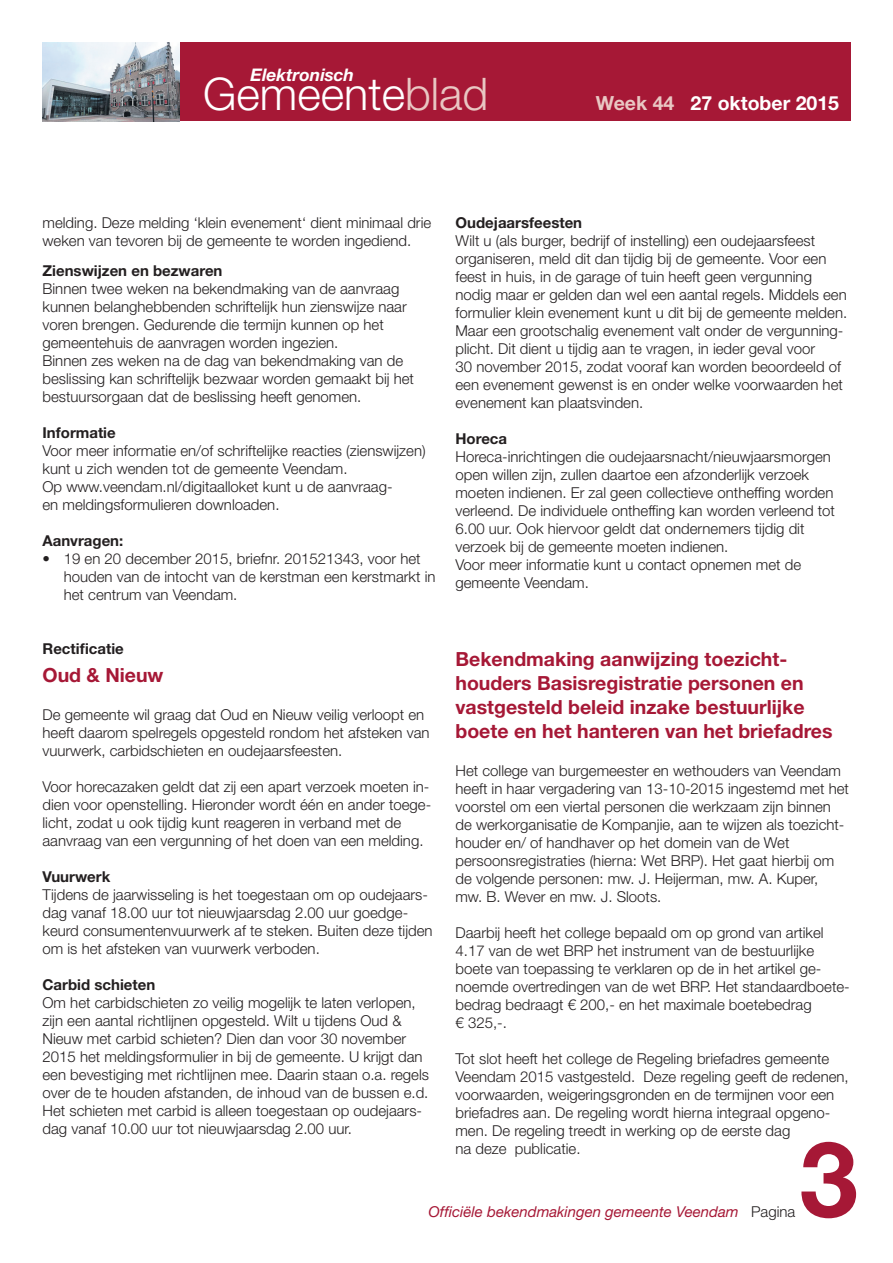
<style>
.page{position:relative;width:893px;height:1263px;background:#fff}
.page>*{position:absolute;margin:0;border:0;box-sizing:border-box;transform-origin:0 0}
.t1{font:700 105px "Helvetica Neue LT Std";color:#a61836}
.t2{font:300 45px "Helvetica Neue LT Std";color:#fff}
.t3{font:700 19.5px/24px "Helvetica Neue LT Std";color:#a61836}
.t4{font:700 19.5px "Helvetica Neue LT Std";color:#fff}
.t5{font:italic 700 17.4px "Helvetica Neue LT Std";color:#fff}
.t6{font:300 15px/18px "Helvetica Neue LT Std";color:#231f20}
.t7{font:700 15px "Helvetica Neue LT Std";color:#231f20}
.t8{font:italic 15px "Helvetica Neue LT Std";color:#a61836}
.s1{color:#e9c7c3}
.s2{font-weight:300;font-style:normal;color:#231f20}
</style>
<div class="page">
<div style="left:43px;top:43px;width:807px;height:78px;background:#a61836"></div>
<img style="left:43px;top:43px;width:137px;height:78px">
<p class="t5" style="left:250px;top:68px;width:105px">Elektronisch</p>
<h2 class="t2" style="left:203px;top:78px;width:287px">Gemeente<span class="s1">blad</span></h2>
<h3 class="t4" style="left:596px;top:97px;width:245px"><span class="s1">Week 44</span> 27 oktober 2015</h3>
<p class="t6" style="left:43px;top:215px;width:390px">melding. Deze melding ‘klein evenement‘ dient minimaal drie weken van tevoren bij de gemeente te worden ingediend.</p>
<p class="t7" style="left:43px;top:265px;width:181px">Zienswijzen en bezwaren</p>
<p class="t6" style="left:43px;top:281px;width:373px">Binnen twee weken na bekendmaking van de aanvraag kunnen belanghebbenden schriftelijk hun zienswijze naar voren brengen. Gedurende die termijn kunnen op het gemeentehuis de aanvragen worden ingezien.<br>Binnen zes weken na de dag van bekendmaking van de beslissing kan schriftelijk bezwaar worden gemaakt bij het bestuursorgaan dat de beslissing heeft genomen.</p>
<p class="t7" style="left:43px;top:427px;width:75px">Informatie</p>
<p class="t6" style="left:43px;top:443px;width:385px">Voor meer informatie en/of schriftelijke reacties (zienswijzen) kunt u zich wenden tot de gemeente Veendam.<br>Op www.veendam.nl/digitaalloket kunt u de aanvraag-<br>en meldingsformulieren downloaden.</p>
<p class="t7" style="left:43px;top:535px;width:82px">Aanvragen:</p>
<p class="t6" style="left:64px;top:551px;width:373px;text-indent:-21px">• 19 en 20 december 2015, briefnr. 201521343, voor het houden van de intocht van de kerstman een kerstmarkt in het centrum van Veendam.</p>
<p class="t7" style="left:455px;top:217px;width:128px">Oudejaarsfeesten</p>
<p class="t6" style="left:455px;top:233px;width:393px">Wilt u (als burger, bedrijf of instelling) een oudejaarsfeest organiseren, meld dit dan tijdig bij de gemeente. Voor een feest in huis, in de garage of tuin heeft geen vergunning nodig maar er gelden dan wel een aantal regels. Middels een formulier klein evenement kunt u dit bij de gemeente melden.<br>Maar een grootschalig evenement valt onder de vergunning&shy;plicht. Dit dient u tijdig aan te vragen, in ieder geval voor<br>30 november 2015, zodat vooraf kan worden beoordeeld of een evenement gewenst is en onder welke voorwaarden het evenement kan plaatsvinden.</p>
<p class="t7" style="left:455px;top:433px;width:53px">Horeca</p>
<p class="t6" style="left:455px;top:449px;width:381px">Horeca-inrichtingen die oudejaarsnacht/nieuwjaarsmorgen open willen zijn, zullen daartoe een afzonderlijk verzoek moeten indienen. Er zal geen collectieve ontheffing worden verleend. De individuele ontheffing kan worden verleend tot 6.00 uur. Ook hiervoor geldt dat ondernemers tijdig dit verzoek bij de gemeente moeten indienen.<br>Voor meer informatie kunt u contact opnemen met de gemeente Veendam.</p>
<p class="t7" style="left:43px;top:643px;width:83px">Rectificatie</p>
<h3 class="t3" style="left:43px;top:665px;width:122px">Oud &amp; Nieuw</h3>
<p class="t6" style="left:43px;top:707px;width:389px">De gemeente wil graag dat Oud en Nieuw veilig verloopt en heeft daarom spelregels opgesteld rondom het afsteken van vuurwerk, carbidschieten en oudejaarsfeesten.</p>
<p class="t6" style="left:43px;top:779px;width:390px">Voor horecazaken geldt dat zij een apart verzoek moeten in&shy;dien voor openstelling. Hieronder wordt één en ander toege&shy;licht, zodat u ook tijdig kunt reageren in verband met de aanvraag van een vergunning of het doen van een melding.</p>
<p class="t7" style="left:43px;top:872px;width:69px">Vuurwerk</p>
<p class="t6" style="left:43px;top:887px;width:392px">Tijdens de jaarwisseling is het toegestaan om op oudejaars&shy;dag vanaf 18.00 uur tot nieuwjaarsdag 2.00 uur goedge&shy;keurd consumentenvuurwerk af te steken. Buiten deze tijden om is het afsteken van vuurwerk verboden.</p>
<p class="t7" style="left:43px;top:980px;width:114px">Carbid schieten</p>
<p class="t6" style="left:43px;top:995px;width:388px">Om het carbidschieten zo veilig mogelijk te laten verlopen, zijn een aantal richtlijnen opgesteld. Wilt u tijdens Oud &amp; Nieuw met carbid schieten? Dien dan voor 30 november 2015 het meldingsformulier in bij de gemeente. U krijgt dan een bevestiging met richtlijnen mee. Daarin staan o.a. regels over de te houden afstanden, de inhoud van de bussen e.d.<br>Het schieten met carbid is alleen toegestaan op oudejaars&shy;dag vanaf 10.00 uur tot nieuwjaarsdag 2.00 uur.</p>
<h3 class="t3" style="left:455px;top:648px;width:379px">Bekendmaking aanwijzing toezicht&shy;houders Basisregistratie personen en vastgesteld beleid inzake bestuurlijke boete en het hanteren van het briefadres</h3>
<p class="t6" style="left:455px;top:763px;width:395px">Het college van burgemeester en wethouders van Veendam heeft in haar vergadering van 13-10-2015 ingestemd met het voorstel om een viertal personen die werkzaam zijn binnen de werkorganisatie de Kompanjie, aan te wijzen als toezicht&shy;houder en/ of handhaver op het domein van de Wet persoonsregistraties (hierna: Wet BRP). Het gaat hierbij om de volgende personen: mw. J. Heijerman, mw. A. Kuper, mw. B. Wever en mw. J. Sloots.</p>
<p class="t6" style="left:455px;top:925px;width:396px">Daarbij heeft het college bepaald om op grond van artikel 4.17 van de wet BRP het instrument van de bestuurlijke boete van toepassing te verklaren op de in het artikel ge&shy;noemde overtredingen van de wet BRP. Het standaardboete&shy;bedrag bedraagt € 200,- en het maximale boetebedrag<br>€ 325,-.</p>
<p class="t6" style="left:455px;top:1051px;width:395px">Tot slot heeft het college de Regeling briefadres gemeente Veendam 2015 vastgesteld. Deze regeling geeft de redenen, voorwaarden, weigeringsgronden en de termijnen voor een briefadres aan. De regeling wordt hierna integraal opgeno&shy;men. De regeling treedt in werking op de eerste dag<br>na deze publicatie.</p>
<h1 class="t1" style="left:800px;top:1142px;width:60px">3</h1>
<p class="t8" style="left:429px;top:1206px;width:368px">Officiële bekendmakingen gemeente Veendam <span class="s2">Pagina</span></p>
</div>
